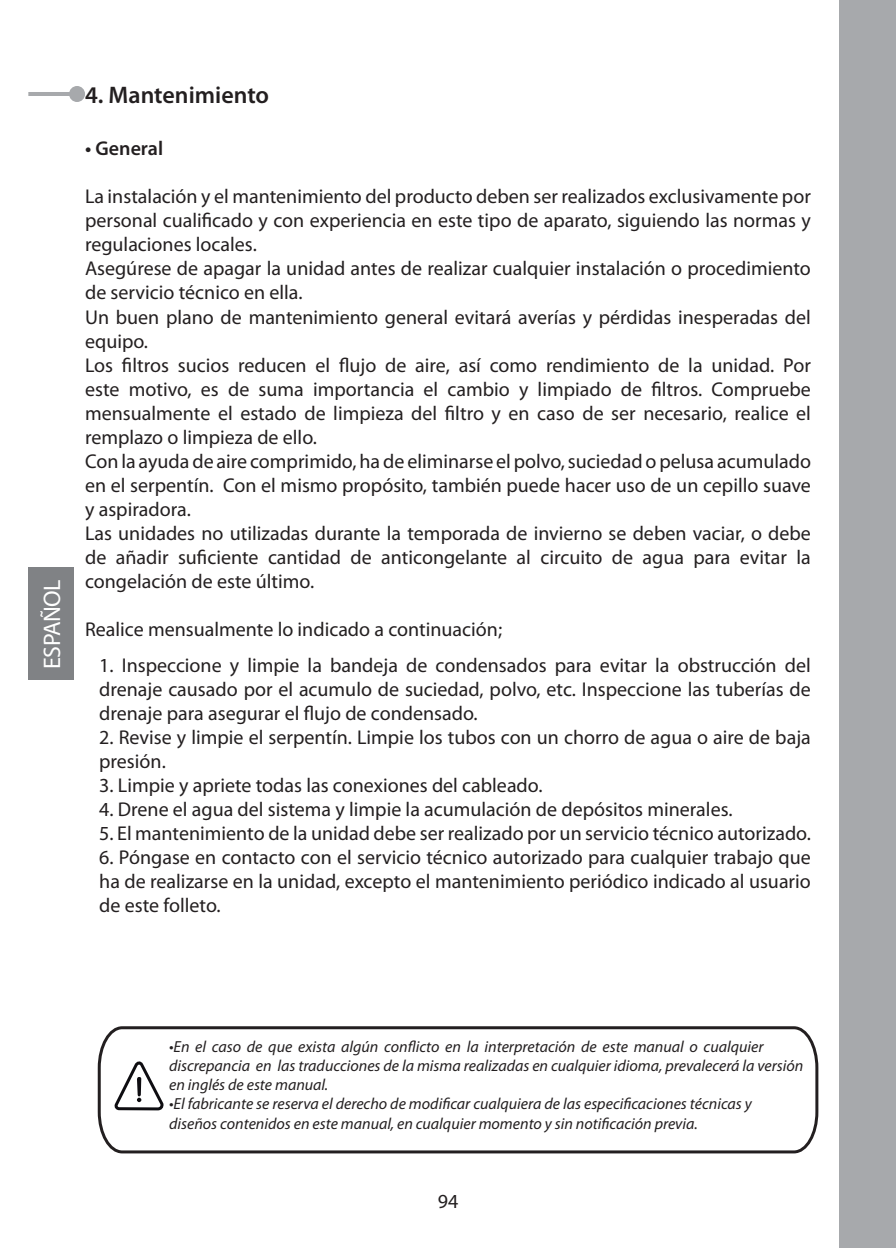
<style>
.page{position:relative;width:896px;height:1248px;background:#fff}
.page>*{position:absolute;margin:0;border:0;box-sizing:border-box;transform-origin:0 0}
.t1{font:600 24px "Myriad Pro";color:#231f20}
.t2{font:24px "Myriad Pro";letter-spacing:-.025em;color:#fff}
.t3{font:20px/24px "Myriad Pro";color:#231f20}
.t4{font:600 20px "Myriad Pro";color:#231f20}
.t5{font:italic 16px/19.2px "Myriad Pro";color:#231f20}
</style>
<div class="page">
<hr style="left:28px;top:92px;width:49px;height:4px;background:#a7a9ac">
<div style="left:69px;top:86px;width:16px;height:16px;background:#a7a9ac;border-radius:50%"></div>
<div style="left:839px;top:0;width:57px;height:1247px;background:#a7a9ac"></div>
<div style="left:28px;top:567px;width:46px;height:113px;background:#808285"></div>
<svg style="left:97px;top:1026px;width:722px;height:128px"></svg>
<svg style="left:114px;top:1061px;width:48px;height:50px"></svg>
<p class="t2" style="left:37px;top:668px;width:91px;rotate:-90deg">ESPAÑOL</p>
<p class="t1" style="left:85px;top:80px;width:186px">4. Mantenimiento</p>
<p class="t4" style="left:85px;top:136px;width:80px">• General</p>
<p class="t3" style="left:85px;top:184px;width:727px">La instalación y el mantenimiento del producto deben ser realizados exclusivamente por personal cualificado y con experiencia en este tipo de aparato, siguiendo las normas y regulaciones locales.<br>Asegúrese de apagar la unidad antes de realizar cualquier instalación o procedimiento de servicio técnico en ella.<br>Un buen plano de mantenimiento general evitará averías y pérdidas inesperadas del equipo.<br>Los filtros sucios reducen el flujo de aire, así como rendimiento de la unidad. Por este motivo, es de suma importancia el cambio y limpiado de filtros. Compruebe mensualmente el estado de limpieza del filtro y en caso de ser necesario, realice el remplazo o limpieza de ello.<br>Con la ayuda de aire comprimido, ha de eliminarse el polvo, suciedad o pelusa acumulado en el serpentín. Con el mismo propósito, también puede hacer uso de un cepillo suave y aspiradora.<br>Las unidades no utilizadas durante la temporada de invierno se deben vaciar, o debe de añadir suficiente cantidad de anticongelante al circuito de agua para evitar la congelación de este último.</p>
<p class="t3" style="left:85px;top:616px;width:418px">Realice mensualmente lo indicado a continuación;</p>
<p class="t3" style="left:99px;top:652px;width:713px;text-align:justify">1. Inspeccione y limpie la bandeja de condensados para evitar la obstrucción del drenaje causado por el acumulo de suciedad, polvo, etc. Inspeccione las tuberías de drenaje para asegurar el flujo de condensado.</p>
<p class="t3" style="left:99px;top:724px;width:713px">2. Revise y limpie el serpentín. Limpie los tubos con un chorro de agua o aire de baja presión.</p>
<p class="t3" style="left:99px;top:772px;width:445px">3. Limpie y apriete todas las conexiones del cableado.</p>
<p class="t3" style="left:99px;top:796px;width:635px">4. Drene el agua del sistema y limpie la acumulación de depósitos minerales.</p>
<p class="t3" style="left:99px;top:820px;width:713px">5. El mantenimiento de la unidad debe ser realizado por un servicio técnico autorizado.</p>
<p class="t3" style="left:99px;top:844px;width:713px;text-align:justify">6. Póngase en contacto con el servicio técnico autorizado para cualquier trabajo que ha de realizarse en la unidad, excepto el mantenimiento periódico indicado al usuario de este folleto.</p>
<p class="t5" style="left:169px;top:1036px;width:636px">•En el caso de que exista algún conflicto en la interpretación de este manual o cualquier discrepancia en las traducciones de la misma realizadas en cualquier idioma, prevalecerá la versión en inglés de este manual.</p>
<p class="t5" style="left:169px;top:1093px;width:584px">•El fabricante se reserva el derecho de modificar cualquiera de las especificaciones técnicas y diseños contenidos en este manual, en cualquier momento y sin notificación previa.</p>
<p class="t3" style="left:438px;top:1188px;width:22px">94</p>
</div>
